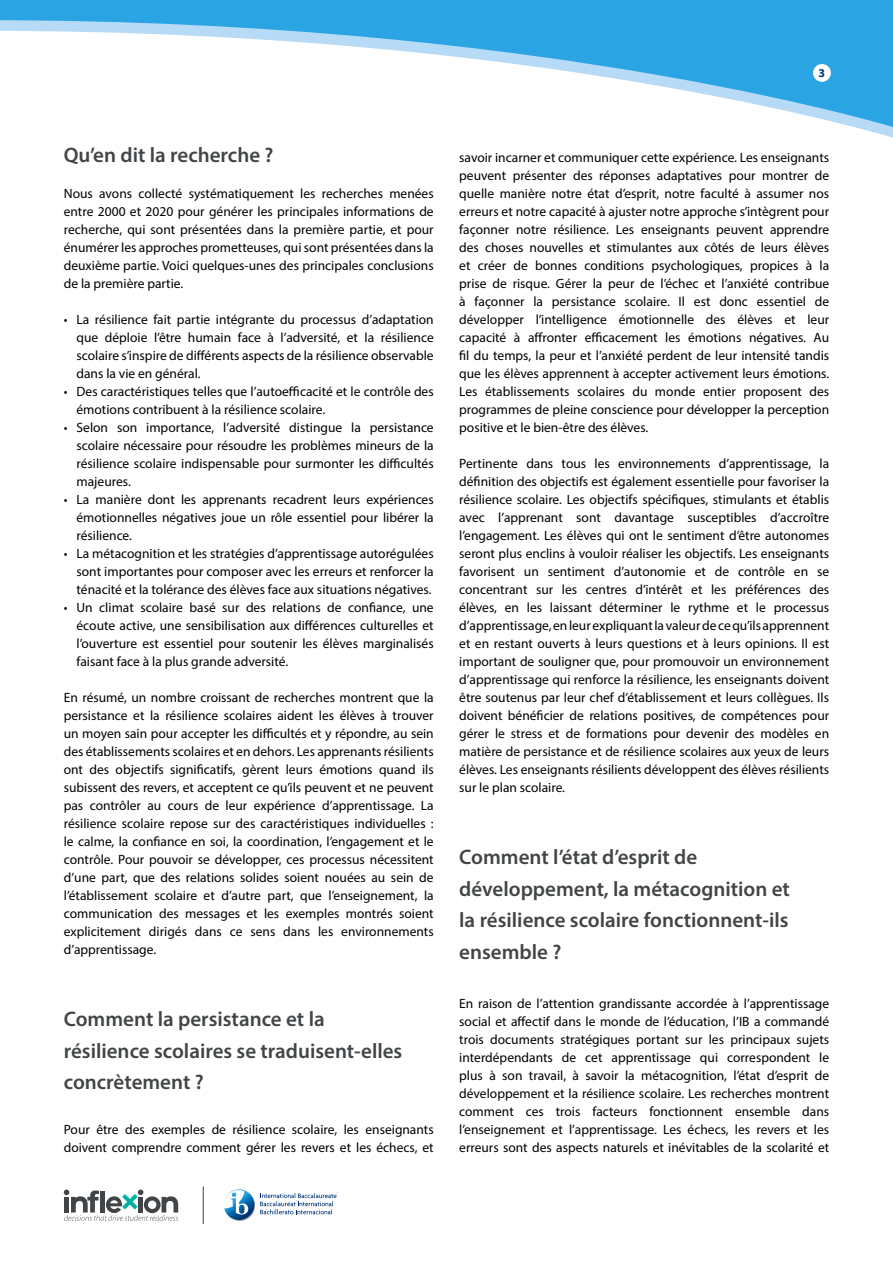
<style>
.page{position:relative;width:893px;height:1263px;background:#fff}
.page>*{position:absolute;margin:0;border:0;box-sizing:border-box;transform-origin:0 0}
.H2__colour_29_26_41{font:600 21px/31.5px "Myriad Pro";color:#424547}
.P__justified_for_FR{font:13.5px/18px "Myriad Pro";color:#000;text-align:justify}
.t1{font:700 12px "Myriad Pro";color:#003374}
</style>
<div class="page">
<svg style="left:0;top:0;width:893px;height:131px"></svg>
<div style="left:813px;top:64px;width:18px;height:18px;background:#fff;border-radius:50%"></div>
<svg style="left:224px;top:1189px;width:114px;height:32px"></svg>
<svg style="left:64px;top:1189px;width:114px;height:32px"></svg>
<hr style="left:203px;top:1186px;width:1px;height:38px;background:#424547">
<p class="t1" style="left:819px;top:65px;width:8px">3</p>
<p class="H2__colour_29_26_41" style="left:64px;top:139px;width:211px">Qu’en dit la recherche ?</p>
<p class="P__justified_for_FR" style="left:64px;top:184px;width:371px">Nous avons collecté systématiquement les recherches menées entre 2000 et 2020 pour générer les principales informations de recherche, qui sont présentées dans la première partie, et pour énumérer les approches prometteuses, qui sont présentées dans la deuxième partie. Voici quelques-unes des principales conclusions de la première partie.</p>
<p class="P__justified_for_FR" style="left:77px;top:310px;width:359px;text-indent:-13px">• La résilience fait partie intégrante du processus d’adaptation que déploie l’être humain face à l’adversité, et la résilience scolaire s’inspire de différents aspects de la résilience observable dans la vie en général.</p>
<p class="P__justified_for_FR" style="left:77px;top:382px;width:359px;text-indent:-13px">• Des caractéristiques telles que l’autoefficacité et le contrôle des émotions contribuent à la résilience scolaire.</p>
<p class="P__justified_for_FR" style="left:77px;top:418px;width:359px;text-indent:-13px">• Selon son importance, l’adversité distingue la persistance scolaire nécessaire pour résoudre les problèmes mineurs de la résilience scolaire indispensable pour surmonter les difficultés majeures.</p>
<p class="P__justified_for_FR" style="left:77px;top:490px;width:359px;text-indent:-13px">• La manière dont les apprenants recadrent leurs expériences émotionnelles négatives joue un rôle essentiel pour libérer la résilience.</p>
<p class="P__justified_for_FR" style="left:77px;top:544px;width:359px;text-indent:-13px">• La métacognition et les stratégies d’apprentissage autorégulées sont importantes pour composer avec les erreurs et renforcer la ténacité et la tolérance des élèves face aux situations négatives.</p>
<p class="P__justified_for_FR" style="left:77px;top:598px;width:359px;text-indent:-13px">• Un climat scolaire basé sur des relations de confiance, une écoute active, une sensibilisation aux différences culturelles et l’ouverture est essentiel pour soutenir les élèves marginalisés faisant face à la plus grande adversité.</p>
<p class="P__justified_for_FR" style="left:64px;top:688px;width:371px">En résumé, un nombre croissant de recherches montrent que la persistance et la résilience scolaires aident les élèves à trouver un moyen sain pour accepter les difficultés et y répondre, au sein des établissements scolaires et en dehors. Les apprenants résilients ont des objectifs significatifs, gèrent leurs émotions quand ils subissent des revers, et acceptent ce qu’ils peuvent et ne peuvent pas contrôler au cours de leur expérience d’apprentissage. La résilience scolaire repose sur des caractéristiques individuelles : le calme, la confiance en soi, la coordination, l’engagement et le contrôle. Pour pouvoir se développer, ces processus nécessitent d’une part, que des relations solides soient nouées au sein de l’établissement scolaire et d’autre part, que l’enseignement, la communication des messages et les exemples montrés soient explicitement dirigés dans ce sens dans les environnements d’apprentissage.</p>
<p class="H2__colour_29_26_41" style="left:64px;top:1003px;width:340px">Comment la persistance et la résilience scolaires se traduisent-elles concrètement ?</p>
<p class="P__justified_for_FR" style="left:64px;top:1120px;width:371px">Pour être des exemples de résilience scolaire, les enseignants doivent comprendre comment gérer les revers et les échecs, et</p>
<p class="P__justified_for_FR" style="left:459px;top:148px;width:371px">savoir incarner et communiquer cette expérience. Les enseignants peuvent présenter des réponses adaptatives pour montrer de quelle manière notre état d’esprit, notre faculté à assumer nos erreurs et notre capacité à ajuster notre approche s’intègrent pour façonner notre résilience. Les enseignants peuvent apprendre des choses nouvelles et stimulantes aux côtés de leurs élèves et créer de bonnes conditions psychologiques, propices à la prise de risque. Gérer la peur de l’échec et l’anxiété contribue à façonner la persistance scolaire. Il est donc essentiel de développer l’intelligence émotionnelle des élèves et leur capacité à affronter efficacement les émotions négatives. Au fil du temps, la peur et l’anxiété perdent de leur intensité tandis que les élèves apprennent à accepter activement leurs émotions.<br>Les établissements scolaires du monde entier proposent des programmes de pleine conscience pour développer la perception positive et le bien-être des élèves.</p>
<p class="P__justified_for_FR" style="left:459px;top:454px;width:371px">Pertinente dans tous les environnements d’apprentissage, la définition des objectifs est également essentielle pour favoriser la résilience scolaire. Les objectifs spécifiques, stimulants et établis avec l’apprenant sont davantage susceptibles d’accroître l’engagement. Les élèves qui ont le sentiment d’être autonomes seront plus enclins à vouloir réaliser les objectifs. Les enseignants favorisent un sentiment d’autonomie et de contrôle en se concentrant sur les centres d’intérêt et les préférences des élèves, en les laissant déterminer le rythme et le processus d’apprentissage, en leur expliquant la valeur de ce qu’ils apprennent et en restant ouverts à leurs questions et à leurs opinions. Il est important de souligner que, pour promouvoir un environnement d’apprentissage qui renforce la résilience, les enseignants doivent être soutenus par leur chef d’établissement et leurs collègues. Ils doivent bénéficier de relations positives, de compétences pour gérer le stress et de formations pour devenir des modèles en matière de persistance et de résilience scolaires aux yeux de leurs élèves. Les enseignants résilients développent des élèves résilients sur le plan scolaire.</p>
<p class="H2__colour_29_26_41" style="left:459px;top:841px;width:332px">Comment l’état d’esprit de développement, la métacognition et la résilience scolaire fonctionnent-ils ensemble ?</p>
<p class="P__justified_for_FR" style="left:459px;top:994px;width:371px">En raison de l’attention grandissante accordée à l’apprentissage social et affectif dans le monde de l’éducation, l’IB a commandé trois documents stratégiques portant sur les principaux sujets interdépendants de cet apprentissage qui correspondent le plus à son travail, à savoir la métacognition, l’état d’esprit de développement et la résilience scolaire. Les recherches montrent comment ces trois facteurs fonctionnent ensemble dans l’enseignement et l’apprentissage. Les échecs, les revers et les erreurs sont des aspects naturels et inévitables de la scolarité et</p>
</div>
